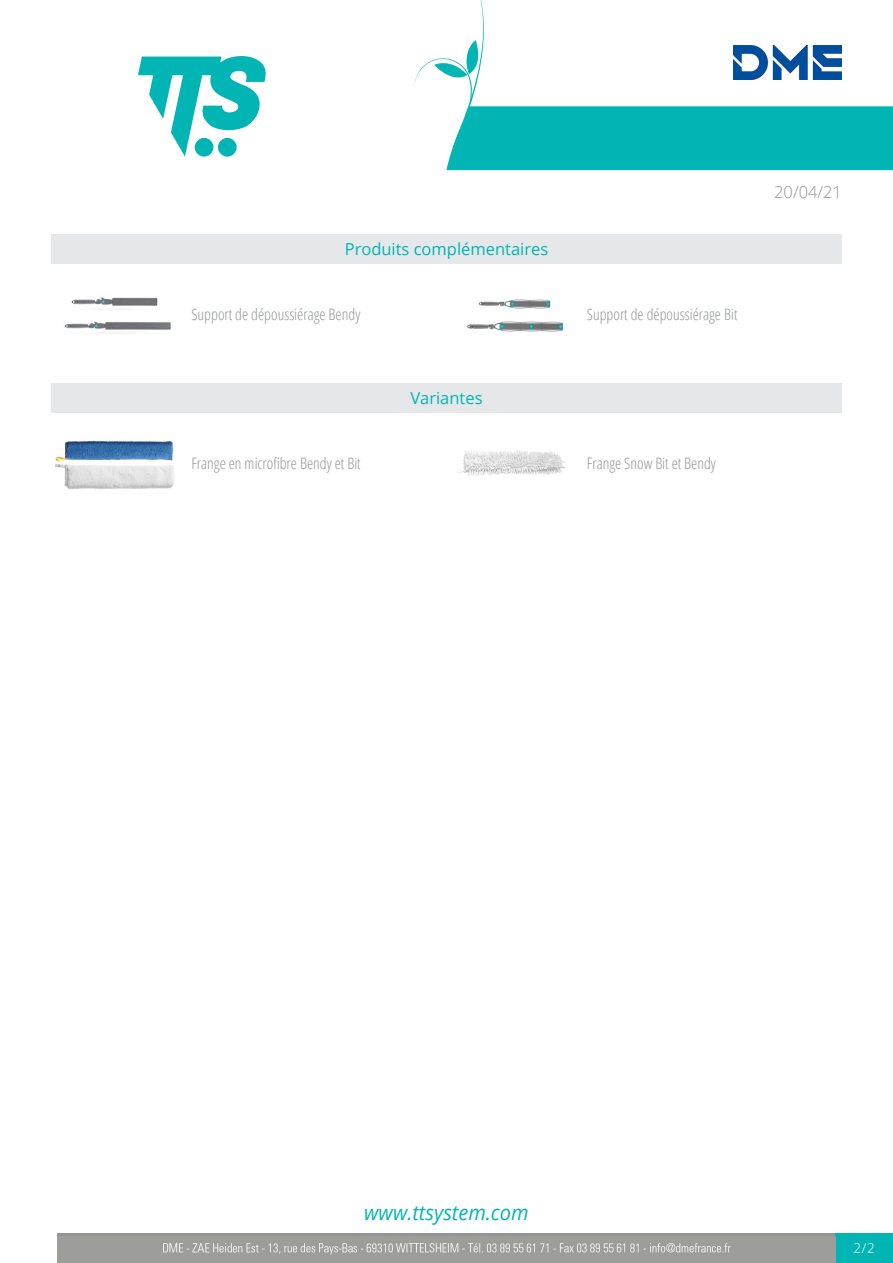
<style>
.page{position:relative;width:893px;height:1263px;background:#fff}
.page>*{position:absolute;margin:0;border:0;box-sizing:border-box;transform-origin:0 0}
.t1{font:italic 20.85px "Open Sans";color:#00b5b3;scale:.96 1}
.Titolo4{font:16.5px "Open Sans";color:#00b5b3}
.Titolo5{font:16.5px "Open Sans";color:#00b5b3}
.t2{font:300 16.5px "Open Sans";color:#939598}
.Nome{font:300 condensed 15.75px "Open Sans";color:#939598}
.Nome-2{font:300 15.75px "Open Sans Condensed";color:#939598}
.t3{font:300 13.5px "Open Sans";color:#fff}
</style>
<div class="page">
<svg style="left:138px;top:56px;width:128px;height:101px"></svg>
<div style="left:57px;top:1233px;width:779px;height:30px;background:#9d9d9b"></div>
<div style="left:836px;top:1233px;width:57px;height:30px;background:#00b5b3"></div>
<svg style="left:415px;top:0;width:478px;height:170px"></svg>
<div style="left:51px;top:234px;width:791px;height:29px;background:#e6e7e9"></div>
<img style="left:64px;top:297px;width:107px;height:37px">
<img style="left:467px;top:322px;width:97px;height:9px">
<img style="left:478px;top:299px;width:73px;height:9px">
<div style="left:51px;top:383px;width:791px;height:30px;background:#e6e7e9"></div>
<img style="left:55px;top:440px;width:119px;height:22px">
<img style="left:55px;top:463px;width:119px;height:26px">
<img style="left:457px;top:450px;width:109px;height:26px">
<img style="left:163px;top:1243px;width:568px;height:12px">
<p class="Titolo4" style="left:345px;top:238px;width:205px">Produits complémentaires</p>
<p class="Nome" style="left:191px;top:304px;width:170px">Support de dépoussiérage Bendy</p>
<p class="Nome" style="left:587px;top:304px;width:152px">Support de dépoussiérage Bit</p>
<p class="Titolo5" style="left:410px;top:387px;width:74px">Variantes</p>
<p class="Nome-2" style="left:191px;top:453px;width:171px">Frange en microfibre Bendy et Bit</p>
<p class="Nome-2" style="left:587px;top:453px;width:131px">Frange Snow Bit et Bendy</p>
<p class="t2" style="left:774px;top:180px;width:69px">20/04/21</p>
<h1 class="t1" style="left:364px;top:1198px;width:173px">www.ttsystem.com</h1>
<p class="t3" style="left:854px;top:1239px;width:23px">2/2</p>
</div>
